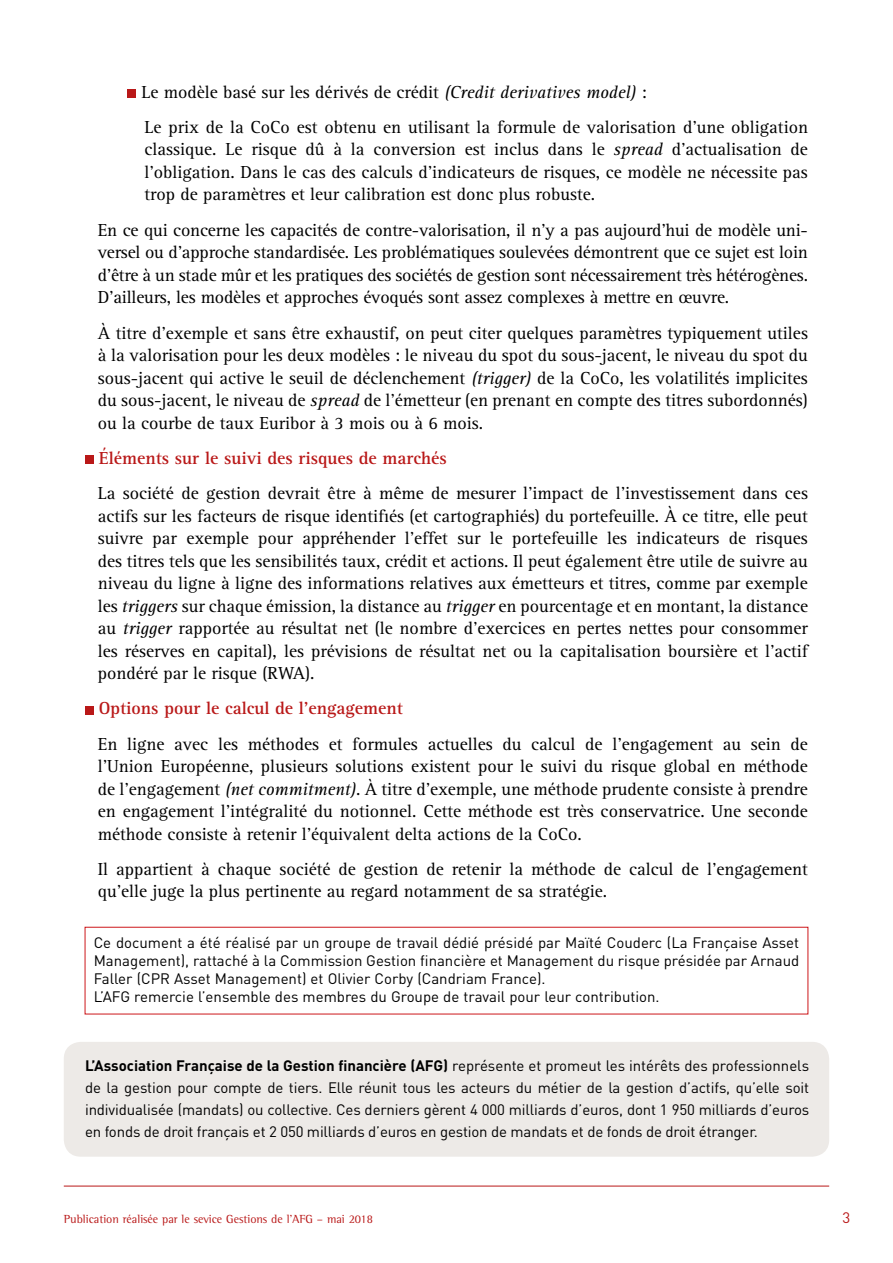
<style>
.page{position:relative;width:893px;height:1263px;background:#fff}
.page>*{position:absolute;margin:0;border:0;box-sizing:border-box;transform-origin:0 0}
.t1{font:18px/22.5px "Rotis Serif";color:#000;text-align:justify}
.t2{font:700 18px "Rotis Serif";color:#b91818}
.t3{font:15px/21.8px "DIN";color:#000;text-align:justify}
.t4{font:15px "DIN";color:#b91818}
.t5{font:12px "Rotis Semi Serif";color:#b91818}
.s1{font-style:italic}
.s2{font-weight:700}
</style>
<div class="page">
<div style="left:64px;top:1042px;width:765px;height:115px;background:#edeae7;border-radius:17px"></div>
<div style="left:128px;top:89px;width:8px;height:9px;background:#b91818"></div>
<div style="left:85px;top:455px;width:9px;height:9px;background:#b91818"></div>
<div style="left:85px;top:706px;width:9px;height:8px;background:#b91818"></div>
<hr style="left:64px;top:1186px;width:765px;height:1px;background:#b91818">
<p class="t1" style="left:141px;top:75px;width:668px;line-height:35.2px">Le modèle basé sur les dérivés de crédit <span class="s1">(Credit derivatives model)</span> :<br>Le prix de la CoCo est obtenu en utilisant la formule de valorisation d’une obligation</p>
<p class="t1" style="left:145px;top:139px;width:665px">classique. Le risque dû à la conversion est inclus dans le <span class="s1">spread</span> d’actualisation de l’obligation. Dans le cas des calculs d’indicateurs de risques, ce modèle ne nécessite pas trop de paramètres et leur calibration est donc plus robuste.</p>
<p class="t1" style="left:98px;top:219px;width:712px">En ce qui concerne les capacités de contre-valorisation, il n’y a pas aujourd’hui de modèle uni&shy;versel ou d’approche standardisée. Les problématiques soulevées démontrent que ce sujet est loin d’être à un stade mûr et les pratiques des sociétés de gestion sont nécessairement très hétérogènes.<br>D’ailleurs, les modèles et approches évoqués sont assez complexes à mettre en œuvre.</p>
<p class="t1" style="left:98px;top:322px;width:712px">À titre d’exemple et sans être exhaustif, on peut citer quelques paramètres typiquement utiles à la valorisation pour les deux modèles : le niveau du spot du sous-jacent, le niveau du spot du sous-jacent qui active le seuil de déclenchement <span class="s1">(trigger)</span> de la CoCo, les volatilités implicites du sous-jacent, le niveau de <span class="s1">spread</span> de l’émetteur (en prenant en compte des titres subordonnés) ou la courbe de taux Euribor à 3 mois ou à 6 mois.</p>
<p class="t2" style="left:99px;top:447px;width:349px">Éléments sur le suivi des risques de marchés</p>
<p class="t1" style="left:98px;top:482px;width:712px">La société de gestion devrait être à même de mesurer l’impact de l’investissement dans ces actifs sur les facteurs de risque identifiés (et cartographiés) du portefeuille. À ce titre, elle peut suivre par exemple pour appréhender l’effet sur le portefeuille les indicateurs de risques des titres tels que les sensibilités taux, crédit et actions. Il peut également être utile de suivre au niveau du ligne à ligne des informations relatives aux émetteurs et titres, comme par exemple les <span class="s1">triggers</span> sur chaque émission, la distance au <span class="s1">trigger</span> en pourcentage et en montant, la distance au <span class="s1">trigger</span> rapportée au résultat net (le nombre d’exercices en pertes nettes pour consommer les réserves en capital), les prévisions de résultat net ou la capitalisation boursière et l’actif pondéré par le risque (RWA).</p>
<p class="t2" style="left:99px;top:698px;width:305px">Options pour le calcul de l’engagement</p>
<p class="t1" style="left:98px;top:733px;width:712px">En ligne avec les méthodes et formules actuelles du calcul de l’engagement au sein de l’Union Européenne, plusieurs solutions existent pour le suivi du risque global en méthode de l’engagement <span class="s1">(net commitment)</span>. À titre d’exemple, une méthode prudente consiste à prendre en engagement l’intégralité du notionnel. Cette méthode est très conservatrice. Une seconde méthode consiste à retenir l’équivalent delta actions de la CoCo.</p>
<p class="t1" style="left:98px;top:858px;width:712px">Il appartient à chaque société de gestion de retenir la méthode de calcul de l’engagement qu’elle juge la plus pertinente au regard notamment de sa stratégie.</p>
<p class="t3" style="left:94px;top:933px;width:707px;line-height:18px;text-align:left">Ce document a été réalisé par un groupe de travail dédié présidé par Maïté Couderc (La Française Asset Management), rattaché à la Commission Gestion financière et Management du risque présidée par Arnaud Faller (CPR Asset Management) et Olivier Corby (Candriam France).<br>L’AFG remercie l’ensemble des membres du Groupe de travail pour leur contribution.</p>
<p class="t3" style="left:85px;top:1055px;width:726px"><span class="s2">L’Association Française de la Gestion financière (AFG)</span> représente et promeut les intérêts des professionnels de la gestion pour compte de tiers. Elle réunit tous les acteurs du métier de la gestion d’actifs, qu’elle soit individualisée (mandats) ou collective. Ces derniers gèrent 4 000 milliards d’euros, dont 1 950 milliards d’euros en fonds de droit français et 2 050 milliards d’euros en gestion de mandats et de fonds de droit étranger.</p>
<p class="t5" style="left:64px;top:1211px;width:311px">Publication réalisée par le sevice Gestions de l’AFG – mai 2018</p>
<p class="t4" style="left:843px;top:1208px;width:9px">3</p>
</div>
